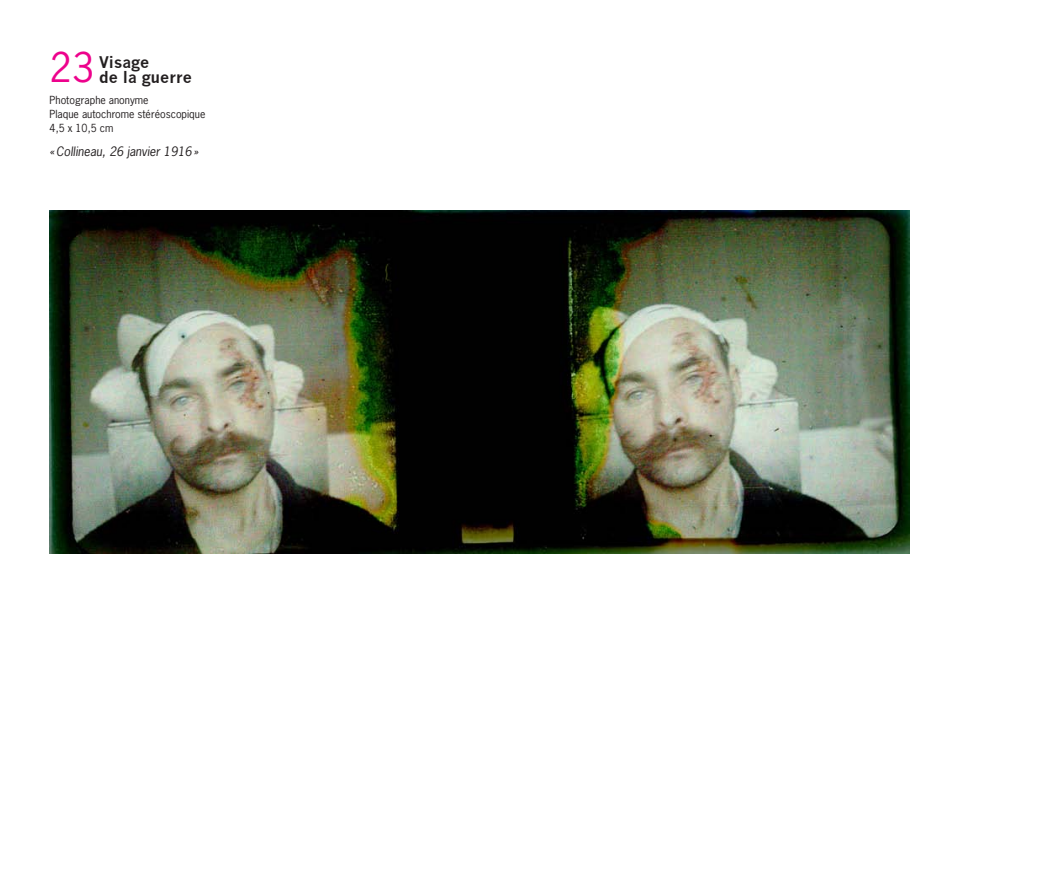
<style>
.page{position:relative;width:1042px;height:893px;background:#fff}
.page>*{position:absolute;margin:0;border:0;box-sizing:border-box;transform-origin:0 0}
.t1{font:38.5px "News Gothic";color:#ed028c}
.TITRE_NOIR{font:700 15.75px/14.9px "News Gothic";color:#231f20}
.COMMENTAIRE-ital{font:italic 12.25px "News Gothic";color:#231f20}
.Technique-texte{font:10.5px/14px "News Gothic";color:#231f20}
</style>
<div class="page">
<img style="left:50px;top:211px;width:860px;height:342px">
<p class="t1" style="left:50px;top:42px;width:46px">23</p>
<p class="TITRE_NOIR" style="left:99px;top:54px;width:94px">Visage<br>de la guerre</p>
<p class="Technique-texte" style="left:50px;top:93px;width:157px">Photographe anonyme<br>Plaque autochrome stéréoscopique<br>4,5 x 10,5 cm</p>
<p class="COMMENTAIRE-ital" style="left:50px;top:144px;width:150px">«Collineau, 26 janvier 1916»</p>
</div>
